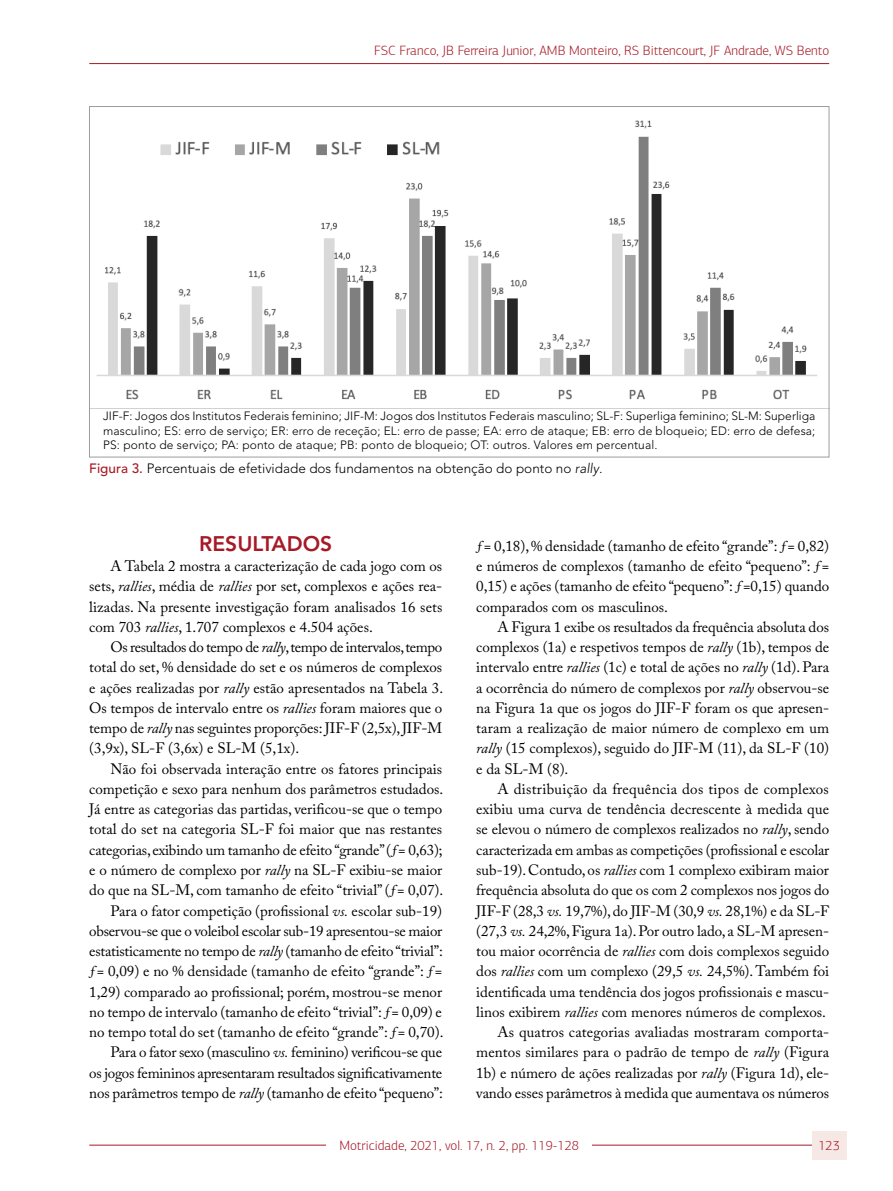
<style>
.page{position:relative;width:893px;height:1191px;background:#fff}
.page>*{position:absolute;margin:0;border:0;box-sizing:border-box;transform-origin:0 0}
.t1{font:800 21px "Avenir LT Std";color:#a61926}
.t2{font:15px/20.2px "Adobe Caslon Pro";color:#000;text-align:justify}
.t3{font:300 13.5px "PF Agora Sans Pro";color:#a61926}
.t4{font:300 13.5px "Avenir LT Std";color:#000}
.t5{font:300 12px/14.4px "Avenir LT Std";letter-spacing:.01em;color:#000;text-align:justify}
.s1{font-weight:500;color:#a61926}
.s2{font-style:italic}
</style>
<div class="page">
<hr style="left:89px;top:1144px;width:740px;height:1px;background:#a61926">
<hr style="left:89px;top:63px;width:740px;height:1px;background:#a61926">
<div style="left:812px;top:1130px;width:34px;height:29px;background:#f6e8e4"></div>
<img style="left:96px;top:120px;width:722px;height:280px">
<div style="left:327px;top:1133px;width:265px;height:23px;background:#fff"></div>
<p class="t3" style="left:374px;top:42px;width:457px">FSC Franco, JB Ferreira Junior, AMB Monteiro, RS Bittencourt, JF Andrade, WS Bento</p>
<p class="t5" style="left:103px;top:409px;width:714px">JIF-F: Jogos dos Institutos Federais feminino; JIF-M: Jogos dos Institutos Federais masculino; SL-F: Superliga feminino; SL-M: Superliga masculino; ES: erro de serviço; ER: erro de receção; EL: erro de passe; EA: erro de ataque; EB: erro de bloqueio; ED: erro de defesa; PS: ponto de serviço; PA: ponto de ataque; PB: ponto de bloqueio; OT: outros. Valores em percentual.</p>
<p class="t4" style="left:89px;top:461px;width:515px"><span class="s1">Figura 3.</span> Percentuais de efetividade dos fundamentos na obtenção do ponto no <span class="s2">rally</span>.</p>
<h1 class="t1" style="left:199px;top:531px;width:135px">RESULTADOS</h1>
<p class="t2" style="left:89px;top:556px;width:355px;text-indent:21px">A Tabela 2 mostra a caracterização de cada jogo com os sets, <span class="s2">rallies</span>, média de <span class="s2">rallies</span> por set, complexos e ações rea&shy;lizadas. Na presente investigação foram analisados 16 sets com 703 <span class="s2">rallies</span>, 1.707 complexos e 4.504 ações.</p>
<p class="t2" style="left:89px;top:637px;width:355px;text-indent:21px">Os resultados do tempo de <span class="s2">rally</span>, tempo de intervalos, tempo total do set, % densidade do set e os números de complexos e ações realizadas por <span class="s2">rally</span> estão apresentados na Tabela 3.<br>Os tempos de intervalo entre os <span class="s2">rallies</span> foram maiores que o tempo de <span class="s2">rally</span> nas seguintes proporções: JIF-F (2,5x), JIF-M (3,9x), SL-F (3,6x) e SL-M (5,1x).</p>
<p class="t2" style="left:89px;top:758px;width:356px;text-align:right">Não foi observada interação entre os fatores principais competição e sexo para nenhum dos parâmetros estudados.<br>Já entre as categorias das partidas, verificou-se que o tempo total do set na categoria SL-F foi maior que nas restantes categorias, exibindo um tamanho de efeito “grande” (ƒ= 0,63); e o número de complexo por <span class="s2">rally</span> na SL-F exibiu-se maior do que na SL-M, com tamanho de efeito “trivial” (ƒ= 0,07).<br>Para o fator competição (profissional <span class="s2">vs.</span> escolar sub-19) observou-se que o voleibol escolar sub-19 apresentou-se maior estatisticamente no tempo de <span class="s2">rally</span> (tamanho de efeito “trivial”: ƒ= 0,09) e no % densidade (tamanho de efeito “grande”: ƒ= 1,29) comparado ao profissional; porém, mostrou-se menor no tempo de intervalo (tamanho de efeito “trivial”: ƒ= 0,09) e no tempo total do set (tamanho de efeito “grande”: ƒ= 0,70).<br>Para o fator sexo (masculino <span class="s2">vs.</span> feminino) verificou-se que<br>os jogos femininos apresentaram resultados significativamente nos parâmetros tempo de <span class="s2">rally</span> (tamanho de efeito “pequeno”:</p>
<p class="t2" style="left:476px;top:535px;width:355px">ƒ= 0,18), % densidade (tamanho de efeito “grande”: ƒ= 0,82) e números de complexos (tamanho de efeito “pequeno”: ƒ= 0,15) e ações (tamanho de efeito “pequeno”: ƒ=0,15) quando comparados com os masculinos.</p>
<p class="t2" style="left:476px;top:616px;width:355px;text-indent:21px">A Figura 1 exibe os resultados da frequência absoluta dos complexos (1a) e respetivos tempos de <span class="s2">rally</span> (1b), tempos de intervalo entre <span class="s2">rallies</span> (1c) e total de ações no <span class="s2">rally</span> (1d). Para a ocorrência do número de complexos por <span class="s2">rally</span> observou-se na Figura 1a que os jogos do JIF-F foram os que apresen&shy;taram a realização de maior número de complexo em um <span class="s2">rally</span> (15 complexos), seguido do JIF-M (11), da SL-F (10) e da SL-M (8).</p>
<p class="t2" style="left:476px;top:778px;width:355px;text-align:right">A distribuição da frequência dos tipos de complexos exibiu uma curva de tendência decrescente à medida que se elevou o número de complexos realizados no <span class="s2">rally</span>, sendo caracterizada em ambas as competições (profissional e escolar sub-19). Contudo, os <span class="s2">rallies</span> com 1 complexo exibiram maior frequência absoluta do que os com 2 complexos nos jogos do JIF-F (28,3 <span class="s2">vs.</span> 19,7%), do JIF-M (30,9 <span class="s2">vs.</span> 28,1%) e da SL-F (27,3 <span class="s2">vs.</span> 24,2%, Figura 1a). Por outro lado, a SL-M apresen&shy;tou maior ocorrência de <span class="s2">rallies</span> com dois complexos seguido dos <span class="s2">rallies</span> com um complexo (29,5 <span class="s2">vs.</span> 24,5%). Também foi identificada uma tendência dos jogos profissionais e mascu&shy;linos exibirem <span class="s2">rallies</span> com menores números de complexos.<br>As quatros categorias avaliadas mostraram comporta&shy;mentos similares para o padrão de tempo de <span class="s2">rally</span> (Figura 1b) e número de ações realizadas por <span class="s2">rally</span> (Figura 1d), ele&shy;vando esses parâmetros à medida que aumentava os números</p>
<p class="t3" style="left:340px;top:1137px;width:192px">Geriatr Gerontol Aging. 20XX;XX(X):</p>
<p class="t3" style="left:818px;top:1137px;width:23px">123</p>
<p class="t3" style="left:339px;top:1137px;width:241px">Motricidade, 2021, vol. 17, n. 2, pp. 119-128</p>
</div>
